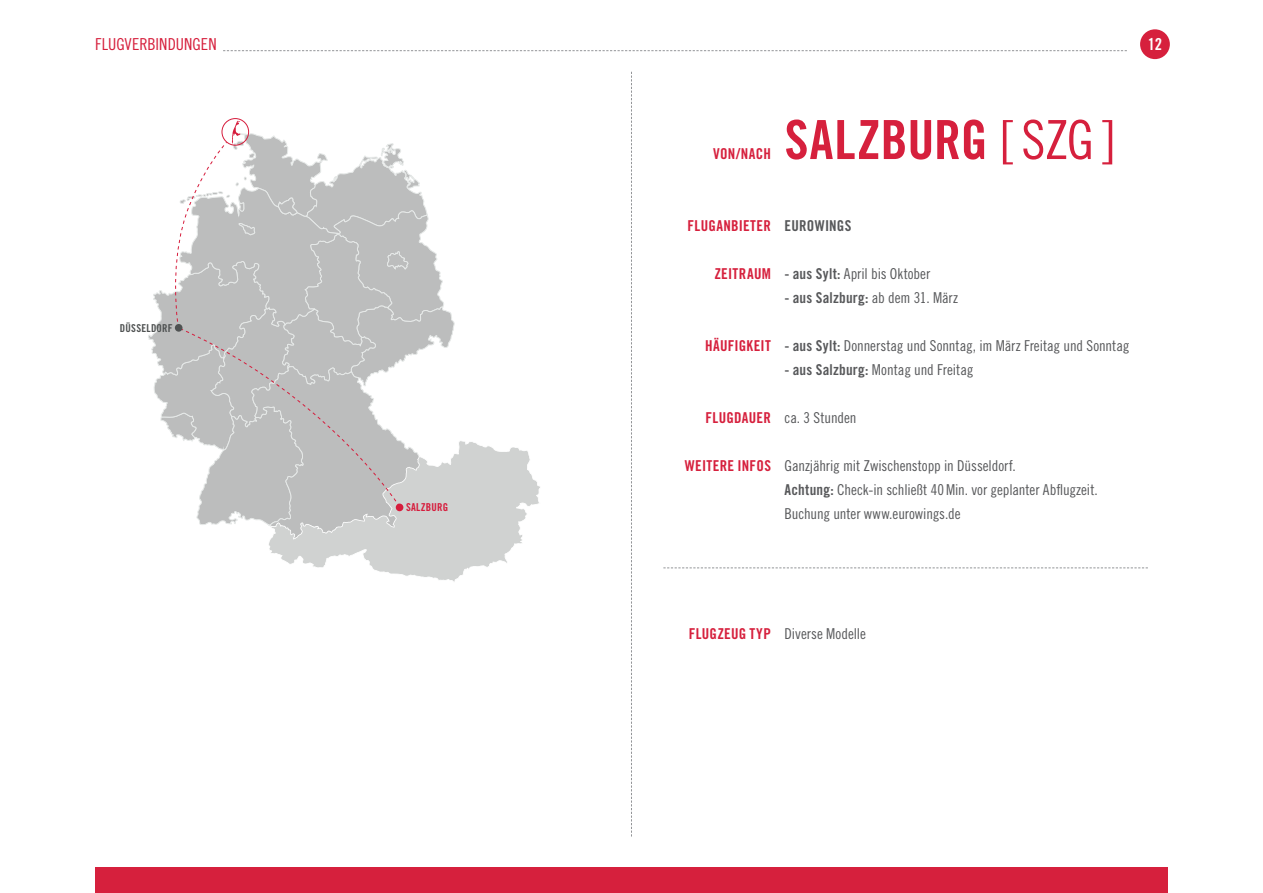
<style>
.page{position:relative;width:1263px;height:893px;background:#fff}
.page>*{position:absolute;margin:0;border:0;box-sizing:border-box;transform-origin:0 0}
.t1{font:54px "Trade Gothic LT Pro Bd Cn 20";color:#d6203d}
.t2{font:16.5px "Trade Gothic LT Pro Cn 18";letter-spacing:.005em;color:#d6203d}
.t3{font:16.5px "Trade Gothic LT Pro Bd Cn 20";color:#fff}
.t4{font:15px/24px "Trade Gothic LT Pro Cn 18";letter-spacing:-.005em;color:#57585a}
.t5{font:15px "Trade Gothic LT Pro Bd Cn 20";letter-spacing:.02em;color:#d6203d}
.t6{font:15px "Trade Gothic LT Pro Bd Cn 20";letter-spacing:.015em;color:#57585a}
.t7{font:10.95px "Trade Gothic LT Bold Cond Twenty";letter-spacing:.02em;color:#4f5252}
.t8{font:10.95px "Trade Gothic LT Bold Cond Twenty";letter-spacing:.02em;color:#d61c3c}
.s1{font-family:"Trade Gothic LT Pro Cn 18"}
.s2{font-family:"Trade Gothic LT Pro Bd Cn 20"}
</style>
<div class="page">
<div style="left:1140px;top:29px;width:30px;height:30px;background:#d6203d;border-radius:50%"></div>
<div style="left:95px;top:867px;width:1073px;height:26px;background:#d6203d"></div>
<svg style="left:223px;top:50px;width:904px;height:1px"></svg>
<div style="left:222px;top:118px;width:27px;height:28px;border:1px solid #d61c3c;border-radius:50%"></div>
<svg style="left:148px;top:121px;width:392px;height:461px"></svg>
<svg style="left:172px;top:141px;width:227px;height:364px"></svg>
<div style="left:175px;top:324px;width:7px;height:8px;background:#4f5252;border-radius:50%"></div>
<div style="left:396px;top:504px;width:7px;height:7px;background:#d61c3c;border-radius:50%"></div>
<svg style="left:631px;top:72px;width:1px;height:764px"></svg>
<svg style="left:663px;top:567px;width:485px;height:1px"></svg>
<p class="t2" style="left:95px;top:34px;width:123px">FLUGVERBINDUNGEN</p>
<p class="t7" style="left:120px;top:321px;width:54px">DÜSSELDORF</p>
<p class="t8" style="left:406px;top:501px;width:43px">SALZBURG</p>
<p class="t3" style="left:1148px;top:34px;width:16px">12</p>
<p class="t5" style="left:713px;top:145px;width:59px">VON/NACH</p>
<h1 class="t1" style="left:784px;top:107px;width:332px">SALZBURG <span class="s1">[ SZG ]</span></h1>
<p class="t5" style="left:687px;top:217px;width:85px">FLUGANBIETER</p>
<p class="t5" style="left:714px;top:265px;width:58px">ZEITRAUM</p>
<p class="t5" style="left:705px;top:337px;width:67px">HÄUFIGKEIT</p>
<p class="t5" style="left:706px;top:409px;width:67px">FLUGDAUER</p>
<p class="t5" style="left:685px;top:457px;width:88px">WEITERE INFOS</p>
<p class="t6" style="left:784px;top:217px;width:68px">EUROWINGS</p>
<p class="t4" style="left:784px;top:262px;width:147px"><span class="s2">- aus Sylt:</span> April bis Oktober</p>
<p class="t6" style="left:784px;top:289px;width:175px">- aus Salzburg: <span class="s1">ab dem 31. März</span></p>
<p class="t4" style="left:784px;top:334px;width:346px"><span class="s2">- aus Sylt:</span> Donnerstag und Sonntag, im März Freitag und Sonntag</p>
<p class="t4" style="left:784px;top:358px;width:190px"><span class="s2">- aus Salzburg:</span> Montag und Freitag</p>
<p class="t4" style="left:784px;top:406px;width:73px">ca. 3 Stunden</p>
<p class="t4" style="left:784px;top:454px;width:315px">Ganzjährig mit Zwischenstopp in Düsseldorf.<br><span class="s2">Achtung:</span> Check-in schließt 40Min. vor geplanter Abflugzeit.<br>Buchung unter www.eurowings.de</p>
<p class="t5" style="left:689px;top:625px;width:84px">FLUGZEUG TYP</p>
<p class="t4" style="left:784px;top:622px;width:83px">Diverse Modelle</p>
</div>
